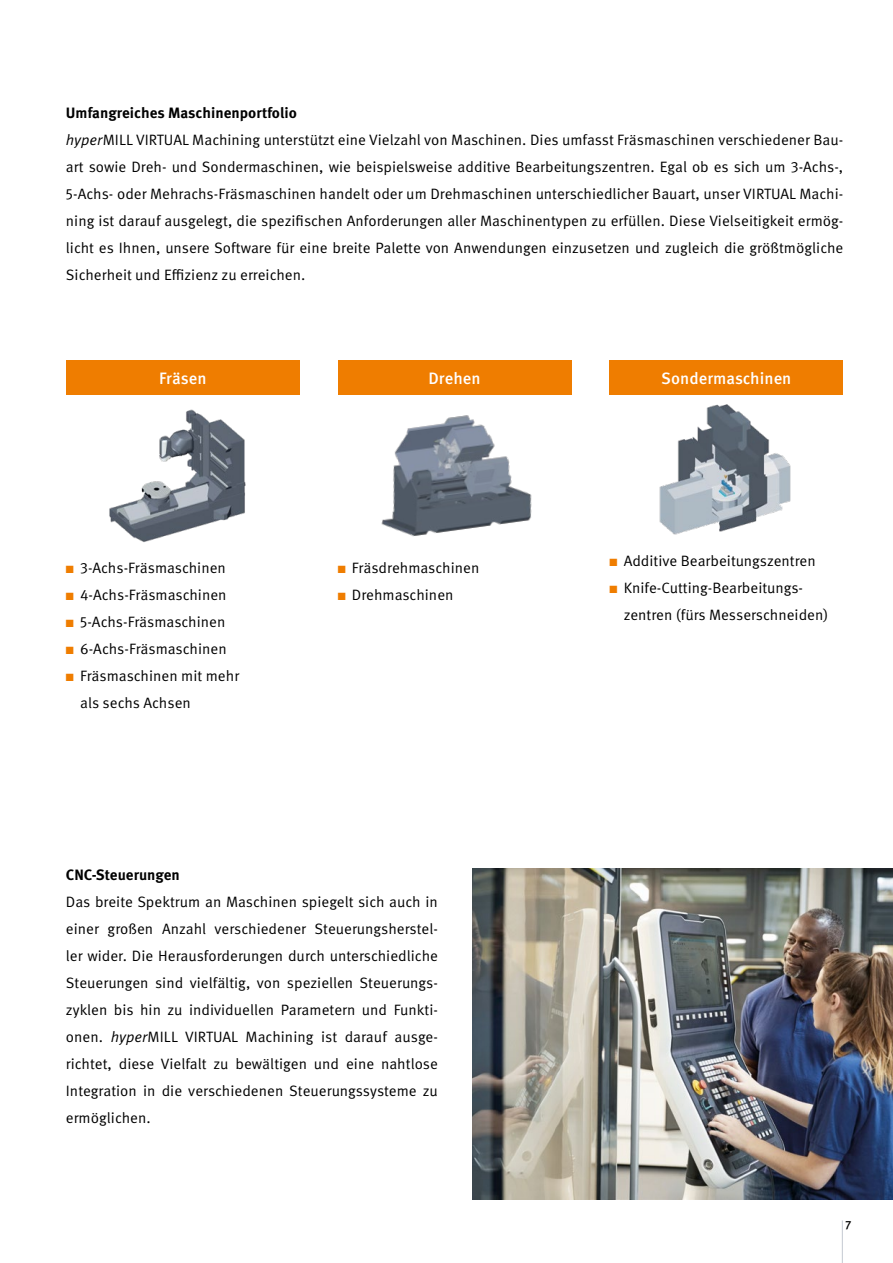
<style>
.page{position:relative;width:893px;height:1263px;background:#fff}
.page>*{position:absolute;margin:0;border:0;box-sizing:border-box;transform-origin:0 0}
.t1{font:500 16.5px "Meta Pro";color:#fff}
.t2{font:15px/27px "Meta Pro";color:#000}
.t3{font:700 15px "Meta Pro";color:#000}
.t4{font:500 12px "Meta Pro";color:#000}
.s1{font-weight:700}
.s2{font-style:italic}
.s3{color:#ef7d00}
</style>
<div class="page">
<hr style="left:842px;top:1220px;width:1px;height:43px;background:#c5c9d2">
<img style="left:472px;top:868px;width:421px;height:331px">
<img style="left:659px;top:404px;width:132px;height:131px">
<img style="left:381px;top:415px;width:151px;height:122px">
<img style="left:109px;top:409px;width:137px;height:133px">
<div style="left:66px;top:360px;width:234px;height:34px;background:#ef7d00"></div>
<div style="left:338px;top:360px;width:234px;height:34px;background:#ef7d00"></div>
<div style="left:609px;top:360px;width:234px;height:34px;background:#ef7d00"></div>
<p class="t2" style="left:66px;top:99px;width:779px"><span class="s1">Umfangreiches Maschinenportfolio<br></span><span class="s2">hyper</span>MILL VIRTUAL Machining unterstützt eine Vielzahl von Maschinen. Dies umfasst Fräsmaschinen verschiedener Bau&shy;art sowie Dreh- und Sondermaschinen, wie beispielsweise additive Bearbeitungszentren. Egal ob es sich um 3-Achs-, 5-Achs- oder Mehrachs-Fräsmaschinen handelt oder um Drehmaschinen unterschiedlicher Bauart, unser VIRTUAL Machi&shy;ning ist darauf ausgelegt, die spezifischen Anforderungen aller Maschinentypen zu erfüllen. Diese Vielseitigkeit ermög&shy;licht es Ihnen, unsere Software für eine breite Palette von Anwendungen einzusetzen und zugleich die größtmögliche Sicherheit und Effizienz zu erreichen.</p>
<p class="t1" style="left:159px;top:368px;width:49px">Fräsen</p>
<p class="t1" style="left:428px;top:368px;width:54px">Drehen</p>
<p class="t1" style="left:661px;top:368px;width:132px">Sondermaschinen</p>
<p class="t2" style="left:66px;top:554px;width:162px"><span class="s3">■</span> 3-Achs-Fräsmaschinen</p>
<p class="t2" style="left:66px;top:581px;width:162px"><span class="s3">■</span> 4-Achs-Fräsmaschinen</p>
<p class="t2" style="left:66px;top:608px;width:161px"><span class="s3">■</span> 5-Achs-Fräsmaschinen</p>
<p class="t2" style="left:66px;top:635px;width:162px"><span class="s3">■</span> 6-Achs-Fräsmaschinen</p>
<p class="t2" style="left:80px;top:662px;width:161px;text-indent:-14px"><span class="s3">■</span> Fräsmaschinen mit mehr als sechs Achsen</p>
<p class="t2" style="left:338px;top:554px;width:143px"><span class="s3">■</span> Fräsdrehmaschinen</p>
<p class="t2" style="left:338px;top:581px;width:117px"><span class="s3">■</span> Drehmaschinen</p>
<p class="t3" style="left:66px;top:863px;width:116px">CNC-Steuerungen</p>
<p class="t2" style="left:66px;top:888px;width:374px;text-align:justify">Das breite Spektrum an Maschinen spiegelt sich auch in einer großen Anzahl verschiedener Steuerungsherstel&shy;ler wider. Die Herausforderungen durch unterschiedliche Steuerungen sind vielfältig, von speziellen Steuerungs&shy;zyklen bis hin zu individuellen Parametern und Funkti&shy;onen. <span class="s2">hyper</span>MILL VIRTUAL Machining ist darauf ausge&shy;richtet, diese Vielfalt zu bewältigen und eine nahtlose Integration in die verschiedenen Steuerungssysteme zu ermöglichen.</p>
<p class="t2" style="left:609px;top:547px;width:208px"><span class="s3">■</span> Additive Bearbeitungszentren</p>
<p class="t2" style="left:624px;top:574px;width:206px;text-indent:-14px"><span class="s3">■</span> Knife-Cutting-Bearbeitungs&shy;zentren (fürs Messerschneiden)</p>
<p class="t4" style="left:845px;top:1217px;width:8px">7</p>
</div>
